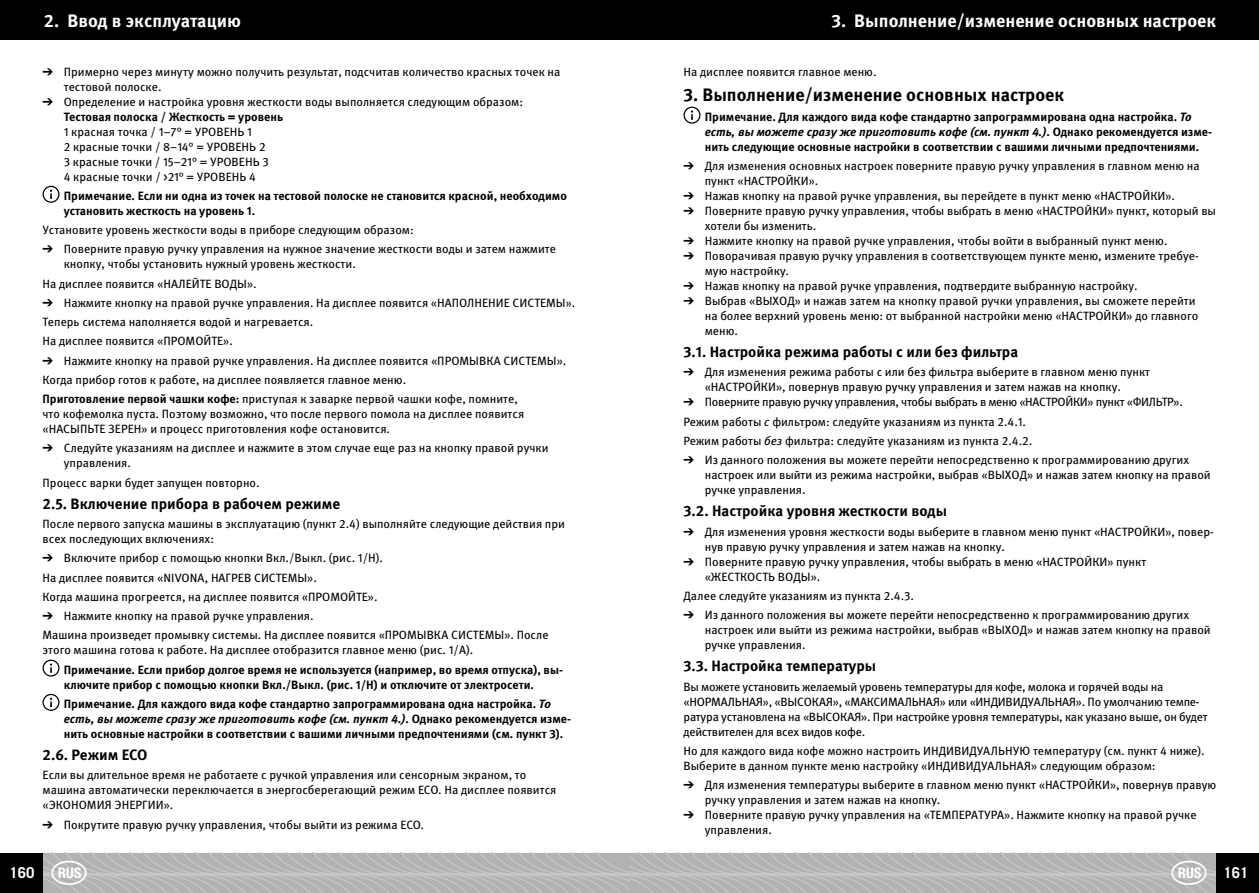
<style>
.page{position:relative;width:1259px;height:893px;background:#fff}
.page>*{position:absolute;margin:0;border:0;box-sizing:border-box;transform-origin:0 0}
.t1{font:700 18px "Meta Pro";color:#fff}
.t2{font:700 18px "Meta Pro";color:#000}
.t3{font:700 15px "Meta Pro";color:#000}
.t4{font:700 15px "Trade Gothic LT Std";color:#fff}
.t5{font:12px/15px "Meta Pro";color:#000}
.t6{font:700 12px/15px "Meta Pro";color:#000}
.t7{font:12px/15px "Meta Pro";letter-spacing:-.02em;color:#000}
.s1{font-weight:700}
.s2{font-style:italic}
</style>
<div class="page">
<svg style="left:43px;top:186px;width:17px;height:17px"></svg>
<svg style="left:43px;top:660px;width:17px;height:17px"></svg>
<svg style="left:43px;top:694px;width:17px;height:17px"></svg>
<svg style="left:683px;top:107px;width:17px;height:17px"></svg>
<div style="left:0;top:0;width:1258px;height:40px;background:#000"></div>
<div style="left:1216px;top:853px;width:42px;height:40px;background:#000"></div>
<div style="left:0;top:853px;width:42px;height:40px;background:#000"></div>
<svg style="left:42px;top:853px;width:1174px;height:40px;background:#b5b6b7"></svg>
<h1 class="t1" style="left:44px;top:9px;width:198px">2. Ввод в эксплуатацию</h1>
<h1 class="t1" style="left:831px;top:9px;width:386px">3. Выполнение/изменение основных настроек</h1>
<p class="t5" style="left:64px;top:64px;width:498px">Примерно через минуту можно получить результат, подсчитав количество красных точек на тестовой полоске.<br>Определение и настройка уровня жесткости воды выполняется следующим образом:</p>
<p class="t6" style="left:64px;top:109px;width:221px">Тестовая полоска / Жесткость = уровень</p>
<p class="t5" style="left:64px;top:124px;width:207px">1 красная точка / 1–7° = УРОВЕНЬ 1<br>2 красные точки / 8–14° = УРОВЕНЬ 2<br>3 красные точки / 15–21° = УРОВЕНЬ 3<br>4 красные точки / &gt;21° = УРОВЕНЬ 4</p>
<p class="t6" style="left:64px;top:188px;width:505px">Примечание. Если ни одна из точек на тестовой полоске не становится красной, необходимо установить жесткость на уровень 1.</p>
<p class="t5" style="left:64px;top:220px;width:494px;line-height:19.2px;text-indent:-21px">Установите уровень жесткости воды в приборе следующим образом:<br>Поверните правую ручку управления на нужное значение жесткости воды и затем нажмите</p>
<p class="t5" style="left:43px;top:255px;width:315px;line-height:19.2px;text-indent:21px">кнопку, чтобы установить нужный уровень жесткости.<br>На дисплее появится «НАЛЕЙТЕ ВОДЫ».</p>
<p class="t5" style="left:43px;top:293px;width:534px;line-height:19.2px;text-indent:21px">Нажмите кнопку на правой ручке управления. На дисплее появится «НАПОЛНЕНИЕ СИСТЕМЫ».<br>Теперь система наполняется водой и нагревается.<br>На дисплее появится «ПРОМОЙТЕ».</p>
<p class="t5" style="left:43px;top:351px;width:525px;line-height:19.2px;text-indent:21px">Нажмите кнопку на правой ручке управления. На дисплее появится «ПРОМЫВКА СИСТЕМЫ».<br>Когда прибор готов к работе, на дисплее появляется главное меню.<br><span class="s1">Приготовление первой чашки кофе:</span> приступая к заварке первой чашки кофе, помните,</p>
<p class="t5" style="left:43px;top:406px;width:483px">что кофемолка пуста. Поэтому возможно, что после первого помола на дисплее появится «НАСЫПЬТЕ ЗЕРЕН» и процесс приготовления кофе остановится.</p>
<p class="t5" style="left:64px;top:441px;width:486px">Следуйте указаниям на дисплее и нажмите в этом случае еще раз на кнопку правой ручки управления.</p>
<p class="t5" style="left:43px;top:475px;width:219px">Процесс варки будет запущен повторно.</p>
<p class="t3" style="left:43px;top:494px;width:299px">2.5. Включение прибора в рабочем режиме</p>
<p class="t5" style="left:43px;top:516px;width:524px">После первого запуска машины в эксплуатацию (пункт 2.4) выполняйте следующие действия при всех последующих включениях:</p>
<p class="t5" style="left:64px;top:551px;width:321px">Включите прибор с помощью кнопки Вкл./Выкл. (рис. 1/H).</p>
<p class="t5" style="left:43px;top:570px;width:276px">На дисплее появится «NIVONA, НАГРЕВ СИСТЕМЫ».</p>
<p class="t5" style="left:43px;top:589px;width:337px">Когда машина прогреется, на дисплее появится «ПРОМОЙТЕ».</p>
<p class="t5" style="left:64px;top:608px;width:251px">Нажмите кнопку на правой ручке управления.</p>
<p class="t5" style="left:43px;top:628px;width:507px">Машина произведет промывку системы. На дисплее появится «ПРОМЫВКА СИСТЕМЫ». После</p>
<p class="t5" style="left:43px;top:643px;width:432px">этого машина готова к работе. На дисплее отобразится главное меню (рис. 1/A).</p>
<p class="t6" style="left:64px;top:662px;width:501px">Примечание. Если прибор долгое время не используется (например, во время отпуска), вы&shy;ключите прибор с помощью кнопки Вкл./Выкл. (рис. 1/H) и отключите от электросети.</p>
<p class="t6" style="left:64px;top:696px;width:509px">Примечание. Для каждого вида кофе стандартно запрограммирована одна настройка. <span class="s2">То есть, вы можете сразу же приготовить кофе (см. пункт 4.)</span>. Однако рекомендуется изме&shy;нить основные настройки в соответствии с вашими личными предпочтениями (см. пункт 3).</p>
<p class="t3" style="left:43px;top:745px;width:106px">2.6. Режим ECO</p>
<p class="t5" style="left:43px;top:768px;width:515px">Если вы длительное время не работаете с ручкой управления или сенсорным экраном, то машина автоматически переключается в энергосберегающий режим ECO. На дисплее появится «ЭКОНОМИЯ ЭНЕРГИИ».</p>
<p class="t5" style="left:64px;top:817px;width:362px">Покрутите правую ручку управления, чтобы выйти из режима ECO.</p>
<p class="t5" style="left:683px;top:64px;width:195px">На дисплее появится главное меню.</p>
<h1 class="t2" style="left:683px;top:84px;width:382px">3. Выполнение/изменение основных настроек</h1>
<p class="t6" style="left:705px;top:109px;width:509px">Примечание. Для каждого вида кофе стандартно запрограммирована одна настройка. <span class="s2">То есть, вы можете сразу же приготовить кофе (см. пункт 4.)</span>. Однако рекомендуется изме&shy;нить следующие основные настройки в соответствии с вашими личными предпочтениями.</p>
<p class="t5" style="left:705px;top:158px;width:513px">Для изменения основных настроек поверните правую ручку управления в главном меню на пункт «НАСТРОЙКИ».<br>Нажав кнопку на правой ручке управления, вы перейдете в пункт меню «НАСТРОЙКИ».<br>Поверните правую ручку управления, чтобы выбрать в меню «НАСТРОЙКИ» пункт, который вы хотели бы изменить.<br>Нажмите кнопку на правой ручке управления, чтобы войти в выбранный пункт меню.<br>Поворачивая правую ручку управления в соответствующем пункте меню, измените требуе&shy;мую настройку.<br>Нажав кнопку на правой ручке управления, подтвердите выбранную настройку.<br>Выбрав «ВЫХОД» и нажав затем на кнопку правой ручки управления, вы сможете перейти<br>на более верхний уровень меню: от выбранной настройки меню «НАСТРОЙКИ» до главного меню.</p>
<p class="t3" style="left:683px;top:342px;width:336px">3.1. Настройка режима работы с или без фильтра</p>
<p class="t5" style="left:705px;top:365px;width:480px">Для изменения режима работы с или без фильтра выберите в главном меню пункт «НАСТРОЙКИ», повернув правую ручку управления и затем нажав на кнопку.<br>Поверните правую ручку управления, чтобы выбрать в меню «НАСТРОЙКИ» пункт «ФИЛЬТР».</p>
<p class="t5" style="left:683px;top:414px;width:344px">Режим работы <span class="s2">с</span> фильтром: следуйте указаниям из пункта 2.4.1.</p>
<p class="t5" style="left:683px;top:433px;width:350px">Режим работы <span class="s2">без</span> фильтра: следуйте указаниям из пункта 2.4.2.</p>
<p class="t5" style="left:705px;top:453px;width:486px">Из данного положения вы можете перейти непосредственно к программированию других</p>
<p class="t5" style="left:705px;top:468px;width:507px">настроек или выйти из режима настройки, выбрав «ВЫХОД» и нажав затем кнопку на правой ручке управления.</p>
<p class="t3" style="left:683px;top:502px;width:265px">3.2. Настройка уровня жесткости воды</p>
<p class="t5" style="left:705px;top:524px;width:510px">Для изменения уровня жесткости воды выберите в главном меню пункт «НАСТРОЙКИ», повер&shy;нув правую ручку управления и затем нажав на кнопку.<br>Поверните правую ручку управления, чтобы выбрать в меню «НАСТРОЙКИ» пункт «ЖЕСТКОСТЬ ВОДЫ».</p>
<p class="t5" style="left:705px;top:586px;width:486px;line-height:19.2px;text-indent:-21px">Далее следуйте указаниям из пункта 2.4.3.<br>Из данного положения вы можете перейти непосредственно к программированию других</p>
<p class="t5" style="left:705px;top:623px;width:507px">настроек или выйти из режима настройки, выбрав «ВЫХОД» и нажав затем кнопку на правой ручке управления.</p>
<p class="t3" style="left:683px;top:657px;width:194px">3.3. Настройка температуры</p>
<p class="t7" style="left:683px;top:679px;width:526px">Вы можете установить желаемый уровень температуры для кофе, молока и горячей воды на «НОРМАЛЬНАЯ», «ВЫСОКАЯ», «МАКСИМАЛЬНАЯ» или «ИНДИВИДУАЛЬНАЯ». По умолчанию темпе&shy;ратура установлена на «ВЫСОКАЯ». При настройке уровня температуры, как указано выше, он будет действителен для всех видов кофе.</p>
<p class="t5" style="left:683px;top:743px;width:523px">Но для каждого вида кофе можно настроить ИНДИВИДУАЛЬНУЮ температуру (см. пункт 4 ниже).<br>Выберите в данном пункте меню настройку «ИНДИВИДУАЛЬНАЯ» следующим образом:</p>
<p class="t5" style="left:705px;top:778px;width:513px">Для изменения температуры выберите в главном меню пункт «НАСТРОЙКИ», повернув правую ручку управления и затем нажав на кнопку.<br>Поверните правую ручку управления на «ТЕМПЕРАТУРА». Нажмите кнопку на правой ручке управления.</p>
<p class="t4" style="left:9px;top:863px;width:27px">160</p>
<p class="t4" style="left:1223px;top:863px;width:27px">161</p>
</div>
